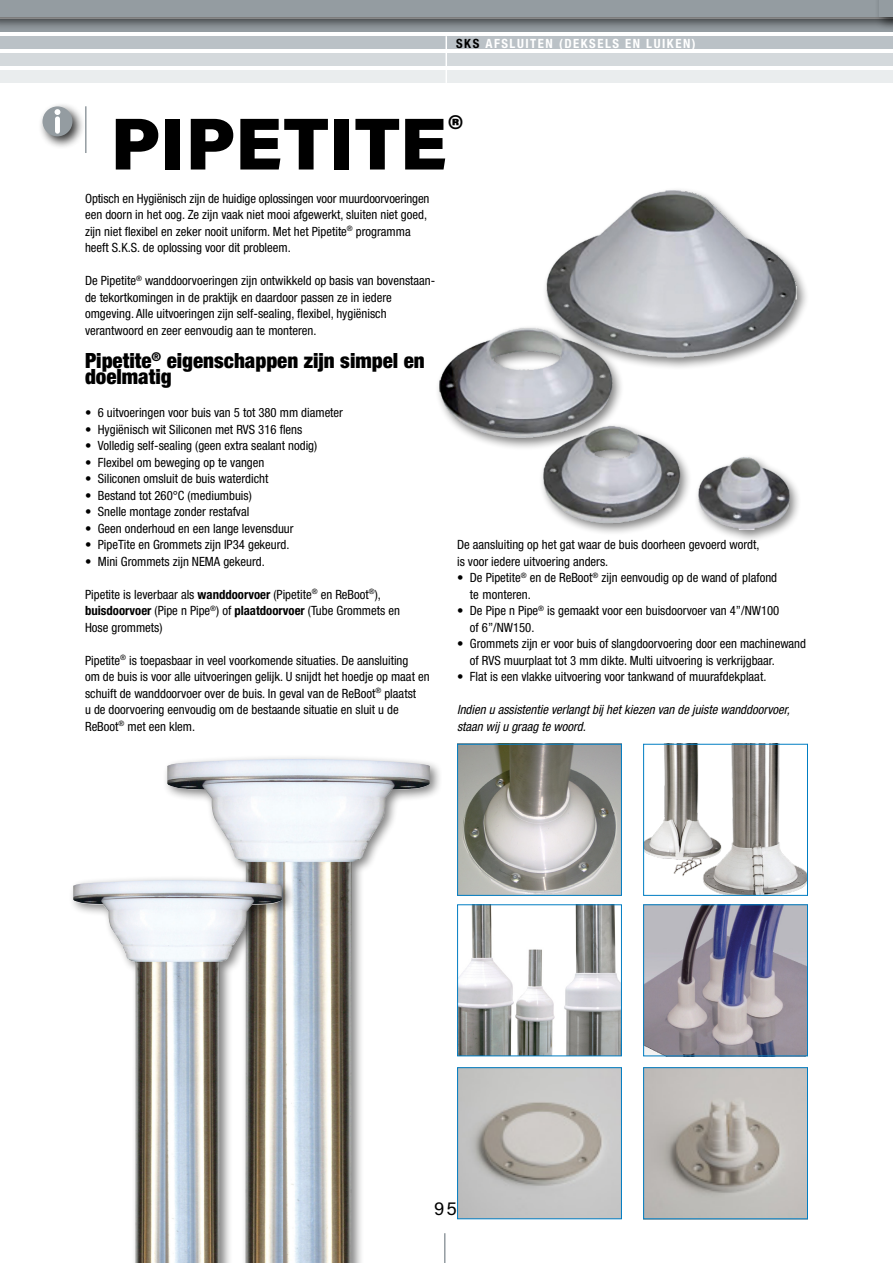
<style>
.page{position:relative;width:893px;height:1263px;background:#fff}
.page>*{position:absolute;margin:0;border:0;box-sizing:border-box;transform-origin:0 0}
.t1{font:900 73.5px "Acumin Pro";color:#000}
.t2{font:900 condensed 21px/16.5px "Helvetica Neue LT Std";color:#000}
.t3{font:18px "Acumin Pro";color:#000}
.t4{font:condensed 12.75px/16.5px "Helvetica Neue LT Std";color:#000}
.t5{font:italic condensed 12.75px/16.5px "Helvetica Neue LT Std";color:#000}
.t6{font:700 condensed 12.75px "Helvetica Neue LT Std";letter-spacing:.12em;color:#fff}
.s1{color:#000}
.s2{font-weight:700}
</style>
<div class="page">
<div style="left:0;top:19px;width:893px;height:13px;background:#949ca1"></div>
<div style="left:0;top:36px;width:893px;height:13px;background:#bac1c6"></div>
<div style="left:0;top:53px;width:893px;height:13px;background:#d4d9dc"></div>
<div style="left:0;top:70px;width:893px;height:13px;background:#eaedee"></div>
<hr style="left:446px;top:36px;width:1px;height:47px;background:#fff">
<div style="left:0;top:0;width:893px;height:30px;background:#000;opacity:.6"></div>
<div style="left:0;top:0;width:893px;height:17px;background:#949ca1"></div>
<div style="left:874px;top:0;width:19px;height:30px;background:#000;opacity:.6"></div>
<div style="left:879px;top:0;width:14px;height:17px;background:#949ca1"></div>
<hr style="left:444px;top:1233px;width:2px;height:30px;background:#949ca1">
<div style="left:38px;top:102px;width:48px;height:47px;background:#000;opacity:.8"></div>
<div style="left:43px;top:106px;width:29px;height:30px;background:#949ca1;border-radius:50%"></div>
<svg style="left:55px;top:109px;width:5px;height:25px"></svg>
<hr style="left:85px;top:106px;width:2px;height:47px;background:#949ca1">
<div style="left:434px;top:186px;width:375px;height:357px;background:#000;opacity:.5"></div>
<img style="left:439px;top:191px;width:357px;height:339px">
<img style="left:167px;top:759px;width:263px;height:504px">
<div style="left:68px;top:876px;width:227px;height:387px;background:#000;opacity:.5"></div>
<img style="left:73px;top:880px;width:209px;height:383px">
<img style="left:459px;top:746px;width:161px;height:148px">
<div style="left:457px;top:744px;width:165px;height:152px;border:1px solid #007dc3"></div>
<img style="left:645px;top:906px;width:161px;height:148px">
<div style="left:643px;top:904px;width:165px;height:152px;border:1px solid #007dc3"></div>
<img style="left:645px;top:746px;width:161px;height:148px">
<div style="left:643px;top:744px;width:165px;height:152px;border:1px solid #007dc3"></div>
<img style="left:459px;top:906px;width:161px;height:148px">
<div style="left:457px;top:904px;width:165px;height:152px;border:1px solid #007dc3"></div>
<img style="left:645px;top:1069px;width:161px;height:148px">
<div style="left:643px;top:1067px;width:165px;height:152px;border:1px solid #007dc3"></div>
<img style="left:459px;top:1069px;width:161px;height:148px">
<div style="left:457px;top:1067px;width:165px;height:152px;border:1px solid #007dc3"></div>
<p class="t6" style="left:456px;top:35px;width:241px"><span class="s1">SKS</span> AFSLUITEN (DEKSELS EN LUIKEN)</p>
<h1 class="t1" style="left:111px;top:92px;width:354px">PIPETITE<sup>®</sup></h1>
<p class="t4" style="left:85px;top:190px;width:346px">Optisch en Hygiënisch zijn de huidige oplossingen voor muurdoorvoeringen een doorn in het oog. Ze zijn vaak niet mooi afgewerkt, sluiten niet goed, zijn niet flexibel en zeker nooit uniform. Met het Pipetite<sup>®</sup> programma heeft S.K.S. de oplossing voor dit probleem.</p>
<p class="t4" style="left:85px;top:272px;width:352px">De Pipetite<sup>®</sup> wanddoorvoeringen zijn ontwikkeld op basis van bovenstaan&shy;de tekortkomingen in de praktijk en daardoor passen ze in iedere omgeving. Alle uitvoeringen zijn self-sealing, flexibel, hygiënisch verantwoord en zeer eenvoudig aan te monteren.</p>
<h2 class="t2" style="left:85px;top:351px;width:341px">Pipetite<sup>®</sup> eigenschappen zijn simpel en doelmatig</h2>
<p class="t4" style="left:85px;top:404px;width:259px">• 6 uitvoeringen voor buis van 5 tot 380 mm diameter</p>
<p class="t4" style="left:85px;top:421px;width:219px">• Hygiënisch wit Siliconen met RVS 316 flens</p>
<p class="t4" style="left:85px;top:437px;width:234px">• Volledig self-sealing (geen extra sealant nodig)</p>
<p class="t4" style="left:85px;top:454px;width:181px">• Flexibel om beweging op te vangen</p>
<p class="t4" style="left:85px;top:470px;width:185px">• Siliconen omsluit de buis waterdicht</p>
<p class="t4" style="left:85px;top:487px;width:168px">• Bestand tot 260°C (mediumbuis)</p>
<p class="t4" style="left:85px;top:503px;width:166px">• Snelle montage zonder restafval</p>
<p class="t4" style="left:85px;top:520px;width:210px">• Geen onderhoud en een lange levensduur</p>
<p class="t4" style="left:85px;top:536px;width:206px">• PipeTite en Grommets zijn IP34 gekeurd.</p>
<p class="t4" style="left:85px;top:553px;width:181px">• Mini Grommets zijn NEMA gekeurd.</p>
<p class="t4" style="left:85px;top:586px;width:316px">Pipetite is leverbaar als <span class="s2">wanddoorvoer</span> (Pipetite<sup>®</sup> en ReBoot<sup>®</sup>), <span class="s2">buisdoorvoer</span> (Pipe n Pipe<sup>®</sup>) of <span class="s2">plaatdoorvoer</span> (Tube Grommets en<br>Hose grommets)</p>
<p class="t4" style="left:85px;top:652px;width:346px">Pipetite<sup>®</sup> is toepasbaar in veel voorkomende situaties. De aansluiting<br>om de buis is voor alle uitvoeringen gelijk. U snijdt het hoedje op maat en schuift de wanddoorvoer over de buis. In geval van de ReBoot<sup>®</sup> plaatst<br>u de doorvoering eenvoudig om de bestaande situatie en sluit u de ReBoot<sup>®</sup> met een klem.</p>
<p class="t4" style="left:457px;top:536px;width:304px">De aansluiting op het gat waar de buis doorheen gevoerd wordt, is voor iedere uitvoering anders.</p>
<p class="t4" style="left:470px;top:569px;width:309px;text-indent:-13px">• De Pipetite<sup>®</sup> en de ReBoot<sup>®</sup> zijn eenvoudig op de wand of plafond te monteren.</p>
<p class="t4" style="left:470px;top:602px;width:311px;text-indent:-13px">• De Pipe n Pipe<sup>®</sup> is gemaakt voor een buisdoorvoer van 4”/NW100 of 6”/NW150.</p>
<p class="t4" style="left:470px;top:635px;width:338px;text-indent:-13px">• Grommets zijn er voor buis of slangdoorvoering door een machinewand of RVS muurplaat tot 3 mm dikte. Multi uitvoering is verkrijgbaar.</p>
<p class="t4" style="left:457px;top:668px;width:311px">• Flat is een vlakke uitvoering voor tankwand of muurafdekplaat.</p>
<p class="t5" style="left:457px;top:702px;width:334px">Indien u assistentie verlangt bij het kiezen van de juiste wanddoorvoer, staan wij u graag te woord.</p>
<h3 class="t3" style="left:434px;top:1196px;width:24px">95</h3>
</div>
